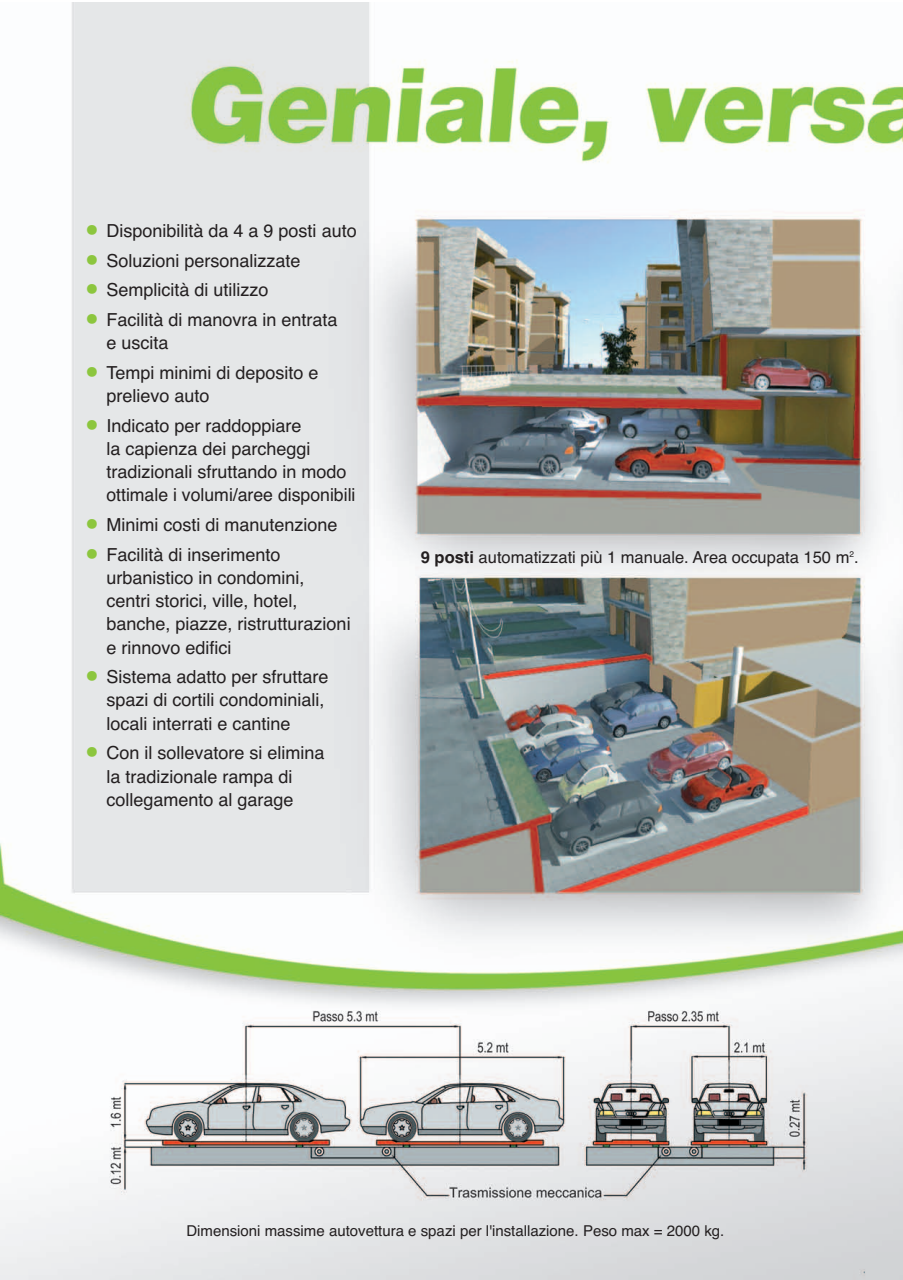
<style>
.page{position:relative;width:903px;height:1280px;background:#fff}
.page>*{position:absolute;margin:0;border:0;box-sizing:border-box;transform-origin:0 0}
.t1{font:18px/23.2px "Helvetica";color:#231f20}
.t2{font:16.5px "Helvetica";color:#231f20}
.t3{font:15px "Helvetica";color:#231f20}
.s1{font-size:45px;color:#8cc63e}
.s2{font-weight:700}
</style>
<div class="page">
<img style="left:0;top:2px;width:902px;height:1278px">
<p class="t1" style="left:81px;top:221px;width:277px"><span class="s1">•</span> Disponibilità da 4 a 9 posti auto</p>
<p class="t1" style="left:81px;top:250px;width:221px"><span class="s1">•</span> Soluzioni personalizzate</p>
<p class="t1" style="left:81px;top:280px;width:189px"><span class="s1">•</span> Semplicità di utilizzo</p>
<p class="t1" style="left:106px;top:310px;width:232px;text-indent:-26px"><span class="s1">•</span> Facilità di manovra in entrata e uscita</p>
<p class="t1" style="left:106px;top:362px;width:213px;text-indent:-26px"><span class="s1">•</span> Tempi minimi di deposito e prelievo auto</p>
<p class="t1" style="left:106px;top:415px;width:250px;text-indent:-26px"><span class="s1">•</span> Indicato per raddoppiare<br>la capienza dei parcheggi tradizionali sfruttando in modo ottimale i volumi/aree disponibili</p>
<p class="t1" style="left:81px;top:515px;width:258px"><span class="s1">•</span> Minimi costi di manutenzione</p>
<p class="t1" style="left:106px;top:544px;width:245px;text-indent:-26px"><span class="s1">•</span> Facilità di inserimento urbanistico in condomini, centri storici, ville, hotel, banche, piazze, ristrutturazioni e rinnovo edifici</p>
<p class="t1" style="left:106px;top:667px;width:224px;text-indent:-26px"><span class="s1">•</span> Sistema adatto per sfruttare spazi di cortili condominiali, locali interrati e cantine</p>
<p class="t1" style="left:81px;top:743px;width:245px;text-align:center"><span class="s1">•</span> Con il sollevatore si elimina la tradizionale rampa di collegamento al garage</p>
<p class="t2" style="left:420px;top:551px;width:439px"><span class="s2">9 posti</span> automatizzati più 1 manuale. Area occupata 150 m<sup>2</sup>.</p>
<p class="t3" style="left:186px;top:1225px;width:539px">Dimensioni massime autovettura e spazi per l'installazione. Peso max = 2000 kg.</p>
</div>
